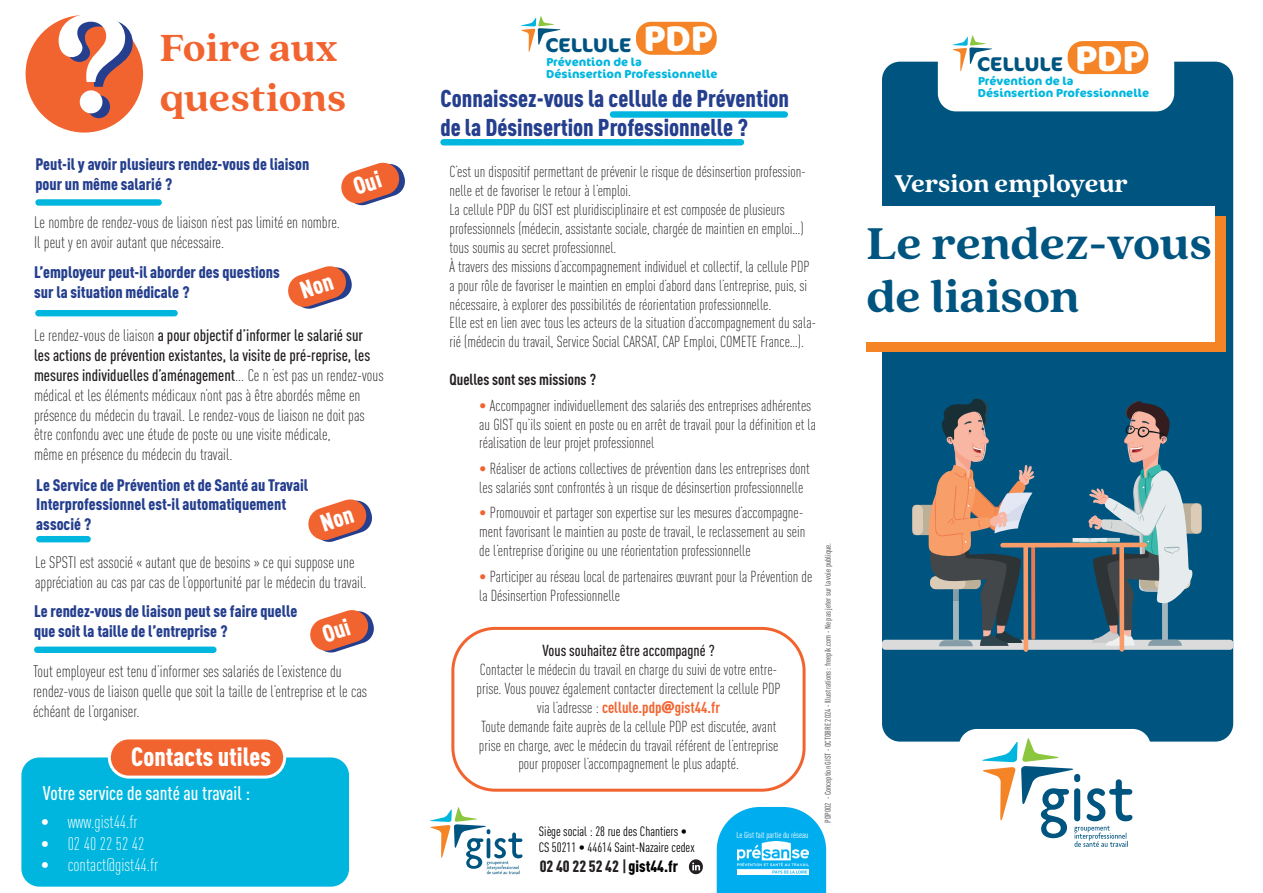
<style>
.page{position:relative;width:1263px;height:893px;background:#fff}
.page>*{position:absolute;margin:0;border:0;box-sizing:border-box;transform-origin:0 0}
.t1{font:800 155.4px "Quincy CF";color:#fff}
.t2{font:800 49.5px/52.5px "Quincy CF";letter-spacing:-.005em;color:#005480}
.t3{font:800 42px "Quincy CF";letter-spacing:-.005em;color:#f2642f}
.t4{font:800 27px "Quincy CF";letter-spacing:-.01em;color:#fff}
.t5{font:900 25.95px "DIN Cond";color:#fff}
.t6{font:900 24px/28.8px "DIN Cond";color:#253f8e}
.t7{font:700 19.8px "Cocon";letter-spacing:.005em;color:#005480}
.t8{font:500 19.5px "DIN Cond";color:#fff}
.t9{font:300 18px "DIN Cond";color:#fff}
.t10{font:300 16.5px/19.8px "DIN Cond";color:#231f20}
.t11{font:900 16.5px/19.8px "DIN Cond";color:#253f8e}
.t12{font:900 16.05px "DIN Cond";color:#231f20}
.t13{font:300 15.75px/18.9px "DIN Cond";color:#231f20}
.t14{font:500 15.75px "DIN Cond";color:#231f20}
.t15{font:700 15.75px "DIN Cond";color:#231f20}
.t16{font:13.35px "DIN Cond";color:#000001}
.t17{font:700 11.4px/11.7px "Cocon";letter-spacing:.005em;color:#00b6de}
.t18{font:8.7px "DIN Cond";color:#fff}
.t19{font:500 8.25px "DIN Cond";color:#6c6d70}
.s1{font-weight:500}
.s2{font-size:35.4px;color:#fff}
.s3{color:#f2642f}
.s4{font-weight:700;color:#f2642f}
.s5{font-family:"Cocon";font-weight:700;color:#f2642f}
.s6{font-weight:700}
.s7{color:#000001}
</style>
<div class="page">
<div style="left:882px;top:62px;width:351px;height:680px;background:#005480;border-radius:18px"></div>
<div style="left:959px;top:729px;width:192px;height:131px;background:#fff;border-radius:18px"></div>
<svg style="left:982px;top:738px;width:150px;height:109px"></svg>
<div style="left:938px;top:22px;width:236px;height:89px;background:#fff;border-radius:18px"></div>
<div style="left:1068px;top:41px;width:80px;height:33px;background:#f58427;border-radius:15px"></div>
<svg style="left:952px;top:35px;width:40px;height:36px"></svg>
<div style="left:866px;top:216px;width:360px;height:135px;background:#f58427"></div>
<div style="left:855px;top:207px;width:360px;height:135px;background:#fff"></div>
<div style="left:35px;top:199px;width:127px;height:7px;background:#00b6de;border-radius:3px"></div>
<div style="left:35px;top:310px;width:143px;height:6px;background:#00b6de;border-radius:3px"></div>
<div style="left:26px;top:15px;width:117px;height:118px;background:#f2642f;border-radius:50%"></div>
<div style="left:636px;top:22px;width:81px;height:33px;background:#f58427;border-radius:15px"></div>
<svg style="left:520px;top:16px;width:41px;height:36px"></svg>
<div style="left:610px;top:111px;width:178px;height:7px;background:#00b6de;border-radius:3px"></div>
<div style="left:440px;top:139px;width:304px;height:6px;background:#00b6de;border-radius:3px"></div>
<svg style="left:430px;top:807px;width:92px;height:67px"></svg>
<svg style="left:717px;top:807px;width:109px;height:86px;background:#1fb7f0"></svg>
<img style="left:737px;top:842px;width:72px;height:32px">
<svg style="left:689px;top:859px;width:14px;height:15px"></svg>
<div style="left:451px;top:627px;width:354px;height:165px;border:3px solid #f2642f;border-radius:43px"></div>
<div style="left:36px;top:536px;width:55px;height:6px;background:#00b6de;border-radius:3px"></div>
<div style="left:34px;top:647px;width:183px;height:6px;background:#00b6de;border-radius:3px"></div>
<div style="left:882px;top:640px;width:351px;height:10px;background:#dadbda;border-radius:3px"></div>
<div style="left:912px;top:505px;width:33px;height:30px;background:#bdb098;border-radius:3px"></div>
<div style="left:912px;top:505px;width:11px;height:30px;background:#dcccb7;border-radius:5px"></div>
<div style="left:1191px;top:503px;width:10px;height:31px;background:#dcccb7;border-radius:5px"></div>
<hr style="left:1000px;top:543px;width:147px;height:4px;background:#f89c6a;border-radius:2px">
<svg style="left:929px;top:399px;width:106px;height:253px"></svg>
<svg style="left:1072px;top:401px;width:120px;height:251px"></svg>
<div style="left:21px;top:757px;width:328px;height:130px;background:#00b6de;border-radius:18px"></div>
<div style="left:109px;top:738px;width:176px;height:39px;background:#f2642f;border-radius:20px"></div>
<div style="left:108px;top:736px;width:178px;height:42px;border:3px solid #fff;border-radius:20px"></div>
<svg style="left:288px;top:266px;width:64px;height:43px"></svg>
<svg style="left:341px;top:162px;width:64px;height:44px"></svg>
<svg style="left:308px;top:499px;width:64px;height:43px"></svg>
<svg style="left:310px;top:610px;width:64px;height:43px"></svg>
<h1 class="t1" style="left:53px;top:-47px;width:79px">?</h1>
<h3 class="t3" style="left:160px;top:18px;width:179px">Foire aux</h3>
<h3 class="t3" style="left:160px;top:68px;width:188px">questions</h3>
<p class="t11" style="left:35px;top:153px;width:276px">Peut-il y avoir plusieurs rendez-vous de liaison pour un même salarié ?</p>
<p class="t10" style="left:34px;top:212px;width:307px">Le nombre de rendez-vous de liaison n’est pas limité en nombre.<br>Il peut y en avoir autant que nécessaire.</p>
<p class="t11" style="left:34px;top:262px;width:247px">L’employeur peut-il aborder des questions sur la situation médicale ?</p>
<p class="t10" style="left:34px;top:326px;width:351px">Le rendez-vous de liaison <span class="s1">a pour objectif d’informer le salarié sur<br>les actions de prévention existantes, la visite de pré-reprise, les mesures individuelles d’aménagement</span>... Ce n ‘est pas un rendez-vous médical et les éléments médicaux n’ont pas à être abordés même en présence du médecin du travail. Le rendez-vous de liaison ne doit pas être confondu avec une étude de poste ou une visite médicale,<br>même en présence du médecin du travail.</p>
<p class="t11" style="left:36px;top:474px;width:273px">Le Service de Prévention et de Santé au Travail<br>Interprofessionnel est-il automatiquement associé ?</p>
<p class="t10" style="left:35px;top:552px;width:333px">Le SPSTI est associé « autant que de besoins » ce qui suppose une appréciation au cas par cas de l’opportunité par le médecin du travail.</p>
<p class="t11" style="left:34px;top:601px;width:265px">Le rendez-vous de liaison peut se faire quelle que soit la taille de l’entreprise ?</p>
<p class="t10" style="left:33px;top:661px;width:336px">Tout employeur est tenu d’informer ses salariés de l’existence du rendez-vous de liaison quelle que soit la taille de l’entreprise et le cas échéant de l’organiser.</p>
<h3 class="t5" style="left:131px;top:740px;width:141px">Contacts utiles</h3>
<p class="t8" style="left:43px;top:782px;width:209px">Votre service de santé au travail :</p>
<p class="t9" style="left:41px;top:811px;width:98px">• www.gist44.fr</p>
<p class="t9" style="left:41px;top:833px;width:105px">• 02 40 22 52 42</p>
<p class="t9" style="left:41px;top:855px;width:119px">• contact@gist44.fr</p>
<p class="t7" style="left:546px;top:33px;width:168px">CELLULE <span class="s2">PDP</span></p>
<p class="t17" style="left:546px;top:56px;width:173px">Prévention de la<br>Désinsertion Professionnelle</p>
<h3 class="t6" style="left:440px;top:83px;width:350px">Connaissez-vous la cellule de Prévention de la Désinsertion Professionnelle ?</h3>
<p class="t13" style="left:449px;top:162px;width:368px">C’est un dispositif permettant de prévenir le risque de désinsertion profession&shy;nelle et de favoriser le retour à l’emploi.<br>La cellule PDP du GIST est pluridisciplinaire et est composée de plusieurs professionnels (médecin, assistante sociale, chargée de maintien en emploi…) tous soumis au secret professionnel.<br>À travers des missions d’accompagnement individuel et collectif, la cellule PDP a pour rôle de favoriser le maintien en emploi d’abord dans l’entreprise, puis, si nécessaire, à explorer des possibilités de réorientation professionnelle.<br>Elle est en lien avec tous les acteurs de la situation d’accompagnement du sala&shy;rié (médecin du travail, Service Social CARSAT, CAP Emploi, COMETE France…).</p>
<p class="t15" style="left:449px;top:370px;width:148px">Quelles sont ses missions ?</p>
<p class="t13" style="left:479px;top:396px;width:338px"><span class="s3">•</span> Accompagner individuellement des salariés des entreprises adhérentes au GIST qu’ils soient en poste ou en arrêt de travail pour la définition et la réalisation de leur projet professionnel</p>
<p class="t13" style="left:479px;top:459px;width:332px"><span class="s3">•</span> Réaliser de actions collectives de prévention dans les entreprises dont les salariés sont confrontés à un risque de désinsertion professionnelle</p>
<p class="t13" style="left:479px;top:503px;width:328px;text-align:justify"><span class="s3">•</span> Promouvoir et partager son expertise sur les mesures d’accompagne&shy;ment favorisant le maintien au poste de travail, le reclassement au sein de l’entreprise d’origine ou une réorientation professionnelle</p>
<p class="t13" style="left:479px;top:567px;width:335px"><span class="s3">•</span> Participer au réseau local de partenaires œuvrant pour la Prévention de la Désinsertion Professionnelle</p>
<p class="t14" style="left:542px;top:641px;width:174px">Vous souhaitez être accompagné ?</p>
<p class="t13" style="left:477px;top:660px;width:306px;text-align:center">Contacter le médecin du travail en charge du suivi de votre entre&shy;prise. Vous pouvez également contacter directement la cellule PDP via l’adresse : <span class="s4">cellule.pdp</span><span class="s5">@</span><span class="s4">gist44.fr<br></span>Toute demande faite auprès de la cellule PDP est discutée, avant prise en charge, avec le médecin du travail référent de l’entreprise pour proposer l’accompagnement le plus adapté.</p>
<p class="t16" style="left:539px;top:824px;width:150px">Siège social : 28 rue des Chantiers •</p>
<p class="t18" style="left:736px;top:830px;width:74px">Le Gist fait partie du réseau</p>
<p class="t16" style="left:539px;top:840px;width:157px">CS 50211 • 44614 Saint-Nazaire cedex</p>
<p class="t12" style="left:540px;top:856px;width:140px">02 40 22 52 42 <span class="s6">|</span> <span class="s7">gist44.fr</span></p>
<p class="t19" style="left:823px;top:823px;width:281px;rotate:-90deg">PDP002 - Conception GIST - OCTOBRE 2024 - Illustrations : freepik.com - Ne pas jeter sur la voie publique.</p>
<p class="t7" style="left:977px;top:53px;width:168px">CELLULE <span class="s2">PDP</span></p>
<p class="t17" style="left:978px;top:76px;width:173px">Prévention de la<br>Désinsertion Professionnelle</p>
<h3 class="t4" style="left:894px;top:164px;width:235px">Version employeur</h3>
<h2 class="t2" style="left:866px;top:216px;width:347px">Le rendez-vous de liaison</h2>
</div>
